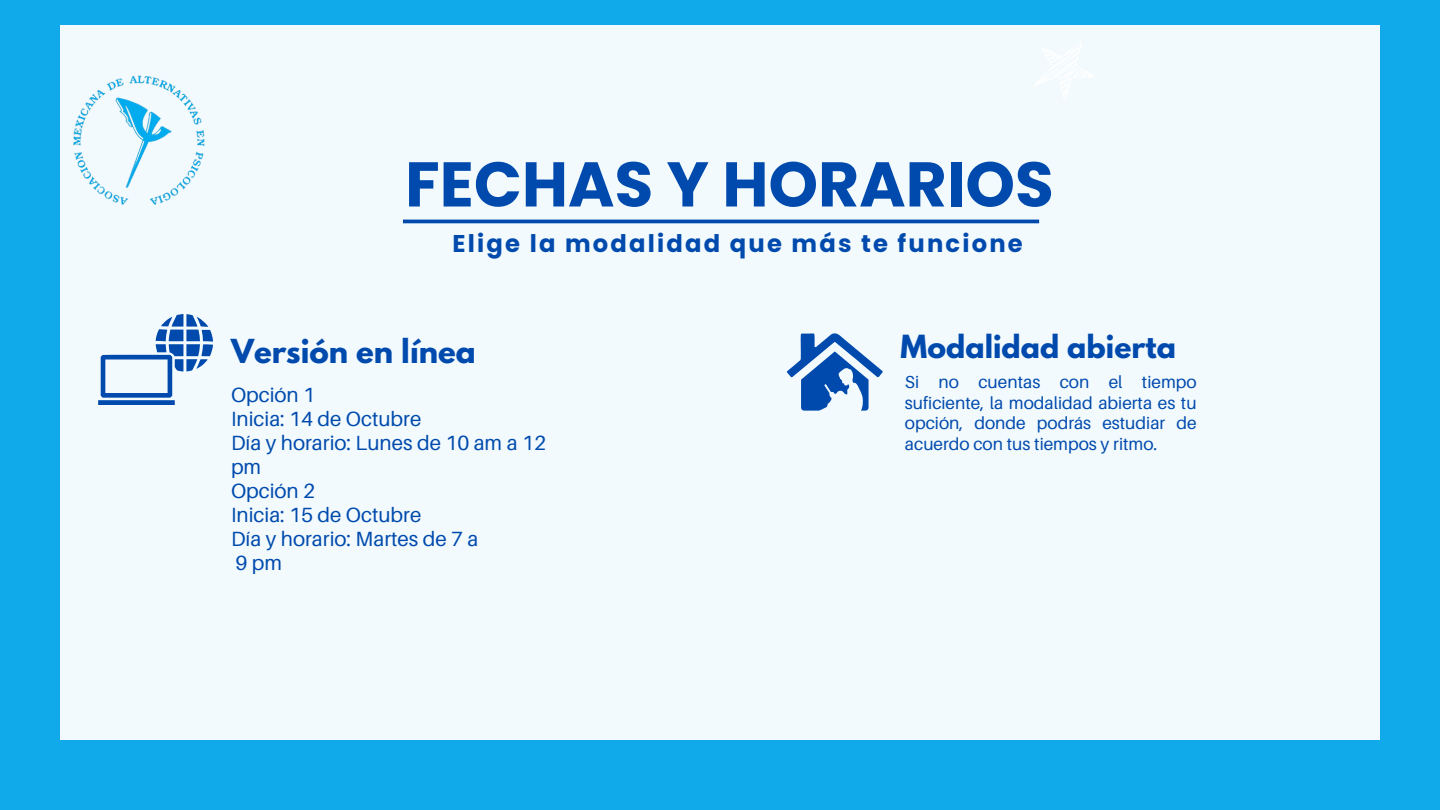
<style>
.page{position:relative;width:1440px;height:810px;background:#10aaea}
.page>*{position:absolute;margin:0;border:0;box-sizing:border-box;transform-origin:0 0}
.t1{font:700 63.1px "Poppins";color:#004aad}
.t2{font:700 29.3px "League Spartan";color:#004aad}
.t3{font:700 28.3px "League Spartan";color:#004aad}
.t4{font:700 24.2px "Poppins";letter-spacing:.09em;color:#004aad}
.t5{font:20.6px/24px "Aileron";color:#004aad}
.t6{font:17.4px/20.6px "Aileron";color:#004aad;text-align:justify}
</style>
<div class="page">
<div style="left:60px;top:25px;width:1320px;height:714px;background:#f2fafd"></div>
<hr style="left:403px;top:220px;width:636px;height:3px;background:#004aad">
<svg style="left:1033px;top:42px;width:61px;height:58px"></svg>
<svg style="left:98px;top:314px;width:115px;height:91px"></svg>
<svg style="left:787px;top:333px;width:96px;height:78px"></svg>
<img style="left:73px;top:75px;width:132px;height:130px">
<p class="t1" style="left:405px;top:140px;width:650px">FECHAS Y HORARIOS</p>
<h2 class="t4" style="left:453px;top:227px;width:572px">Elige la modalidad que más te funcione</h2>
<p class="t2" style="left:231px;top:336px;width:246px">Versión en línea</p>
<h1 class="t3" style="left:901px;top:332px;width:277px">Modalidad abierta</h1>
<h3 class="t5" style="left:231px;top:382px;width:316px">Opción 1<br>Inicia: 14 de Octubre<br>Día y horario: Lunes de 10 am a 12 pm<br>Opción 2<br>Inicia: 15 de Octubre<br>Día y horario: Martes de 7 a<br>9pm</h3>
<h4 class="t6" style="left:905px;top:371px;width:293px">Si no cuentas con el tiempo suficiente, la modalidad abierta es tu opción, donde podrás estudiar de acuerdo con tus tiempos y ritmo.</h4>
</div>
